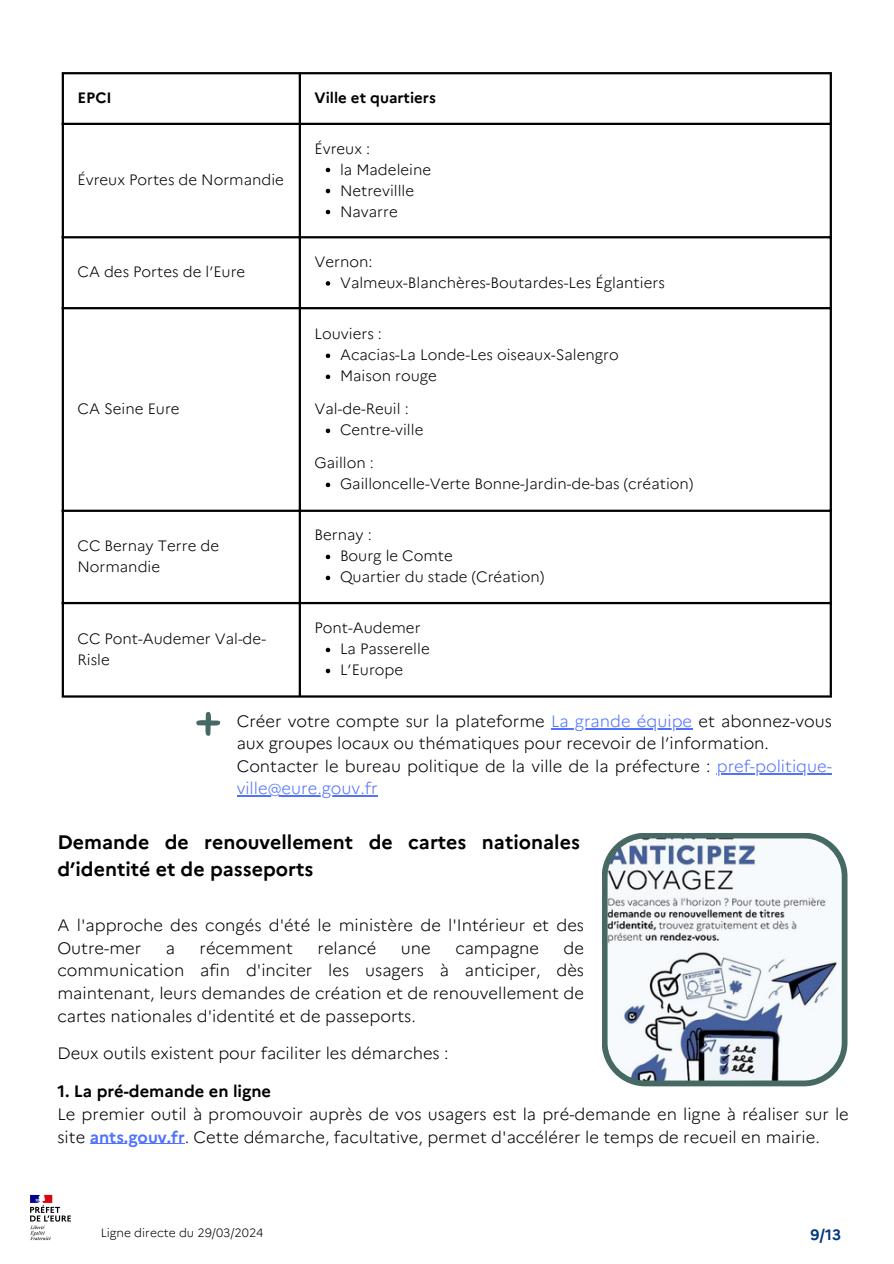
<style>
.page{position:relative;width:894px;height:1264px;background:#fff}
.page>*{position:absolute;margin:0;border:0;box-sizing:border-box;transform-origin:0 0}
.t1{font:700 19.5px/27px "Marianne";color:#000}
.t2{font:300 16.5px/22.8px "Marianne";color:#000}
.t3{font:700 16.5px "Marianne";color:#000}
.t4{font:300 15px/21px "Marianne";color:#000}
.t5{font:700 15px "Marianne";color:#000}
.t6{font:700 15px "Marianne";color:#033782}
.t7{font:300 12px "Marianne";color:#000}
.s1{color:#5271ff}
.s2{font-weight:700;color:#5271ff}
.s3{color:#fff}
</style>
<div class="page">
<svg style="left:325px;top:168px;width:5px;height:4px"></svg>
<svg style="left:325px;top:189px;width:5px;height:4px"></svg>
<svg style="left:325px;top:210px;width:5px;height:4px"></svg>
<svg style="left:325px;top:281px;width:5px;height:5px"></svg>
<svg style="left:325px;top:353px;width:5px;height:5px"></svg>
<svg style="left:325px;top:374px;width:5px;height:5px"></svg>
<svg style="left:325px;top:428px;width:5px;height:5px"></svg>
<svg style="left:325px;top:482px;width:5px;height:5px"></svg>
<svg style="left:325px;top:554px;width:5px;height:5px"></svg>
<svg style="left:325px;top:575px;width:5px;height:5px"></svg>
<svg style="left:325px;top:647px;width:5px;height:5px"></svg>
<svg style="left:325px;top:668px;width:5px;height:5px"></svg>
<hr style="left:62px;top:74px;width:2px;height:621px;background:#000">
<hr style="left:298px;top:74px;width:3px;height:621px;background:#000">
<hr style="left:829px;top:74px;width:2px;height:621px;background:#000">
<hr style="left:62px;top:72px;width:769px;height:2px;background:#000">
<hr style="left:62px;top:123px;width:769px;height:2px;background:#000">
<hr style="left:62px;top:236px;width:769px;height:2px;background:#000">
<hr style="left:62px;top:307px;width:769px;height:2px;background:#000">
<hr style="left:62px;top:509px;width:769px;height:3px;background:#000">
<hr style="left:62px;top:602px;width:769px;height:2px;background:#000">
<hr style="left:62px;top:695px;width:769px;height:2px;background:#000">
<img style="left:30px;top:1194px;width:41px;height:47px">
<hr style="left:551px;top:728px;width:141px;height:1px;background:#5271ff">
<hr style="left:716px;top:773px;width:115px;height:1px;background:#5271ff">
<hr style="left:236px;top:795px;width:141px;height:1px;background:#5271ff">
<svg style="left:196px;top:712px;width:24px;height:24px"></svg>
<svg style="left:602px;top:833px;width:245px;height:253px;fill:#f5f8fa"></svg>
<hr style="left:90px;top:1143px;width:95px;height:1px;background:#5271ff">
<p class="t5" style="left:77px;top:88px;width:36px">EPCI</p>
<p class="t5" style="left:314px;top:88px;width:123px">Ville et quartiers</p>
<p class="t4" style="left:77px;top:169px;width:208px">Évreux Portes de Normandie</p>
<p class="t4" style="left:340px;top:138px;width:93px;text-indent:-25px">Évreux :<br>la Madeleine<br>Netrevillle<br>Navarre</p>
<p class="t4" style="left:77px;top:261px;width:169px">CA des Portes de l’Eure</p>
<p class="t4" style="left:340px;top:251px;width:326px;text-indent:-25px">Vernon:<br>Valmeux-Blanchères-Boutardes-Les Églantiers</p>
<p class="t4" style="left:77px;top:398px;width:104px">CA Seine Eure</p>
<p class="t4" style="left:340px;top:323px;width:280px;text-indent:-25px">Louviers :<br>Acacias-La Londe-Les oiseaux-Salengro<br>Maison rouge</p>
<p class="t4" style="left:340px;top:398px;width:85px;text-indent:-25px">Val-de-Reuil :<br>Centre-ville</p>
<p class="t4" style="left:340px;top:452px;width:355px;text-indent:-25px">Gaillon :<br>Gailloncelle-Verte Bonne-Jardin-de-bas (création)</p>
<p class="t4" style="left:77px;top:535px;width:143px">CC Bernay Terre de<br>Normandie</p>
<p class="t4" style="left:340px;top:524px;width:206px;text-indent:-25px">Bernay :<br>Bourg le Comte<br>Quartier du stade (Création)</p>
<p class="t4" style="left:77px;top:628px;width:190px">CC Pont-Audemer Val-de-<br>Risle</p>
<p class="t4" style="left:340px;top:617px;width:91px;text-indent:-25px">Pont-Audemer<br>La Passerelle<br>L’Europe</p>
<p class="t2" style="left:236px;top:709px;width:596px">Créer votre compte sur la plateforme <span class="s1">La grande équipe</span> et abonnez-vous aux groupes locaux ou thématiques pour recevoir de l’information.<br>Contacter le bureau politique de la ville de la préfecture : <span class="s1">pref-politique&shy;ville@eure.gouv.fr</span></p>
<p class="t1" style="left:57px;top:828px;width:524px">Demande de renouvellement de cartes nationales d’identité et de passeports</p>
<p class="t2" style="left:57px;top:913px;width:528px">A l'approche des congés d'été le ministère de l'Intérieur et des<br>Outre-mer</p>
<p class="t2" style="left:57px;top:936px;width:528px;text-align:justify;text-indent:506px">de communication afin d'inciter les usagers à anticiper, dès maintenant, leurs demandes de création et de renouvellement de cartes nationales d'identité et de passeports.</p>
<p class="t2" style="left:57px;top:1041px;width:392px">Deux outils existent pour faciliter les démarches :</p>
<p class="t3" style="left:57px;top:1081px;width:215px">1. La pré-demande en ligne</p>
<p class="t2" style="left:57px;top:1102px;width:792px">Le premier outil à promouvoir auprès de vos usagers est la pré-demande en ligne à réaliser sur le site <span class="s2">ants.gouv.fr</span>. Cette démarche, facultative, permet d'accélérer le temps de recueil en mairie.</p>
<p class="t2" style="left:166px;top:936px;width:11px">a</p>
<p class="t2" style="left:199px;top:936px;width:95px">récemment</p>
<p class="t2" style="left:317px;top:936px;width:60px">relancé</p>
<p class="t2" style="left:401px;top:936px;width:31px">une</p>
<p class="t2" style="left:455px;top:936px;width:85px">campagne</p>
<p class="t7" style="left:101px;top:1224px;width:164px">Ligne directe du 29/03/2024</p>
<p class="t6" style="left:810px;top:1225px;width:50px">9/13 <span class="s3">1</span></p>
</div>
